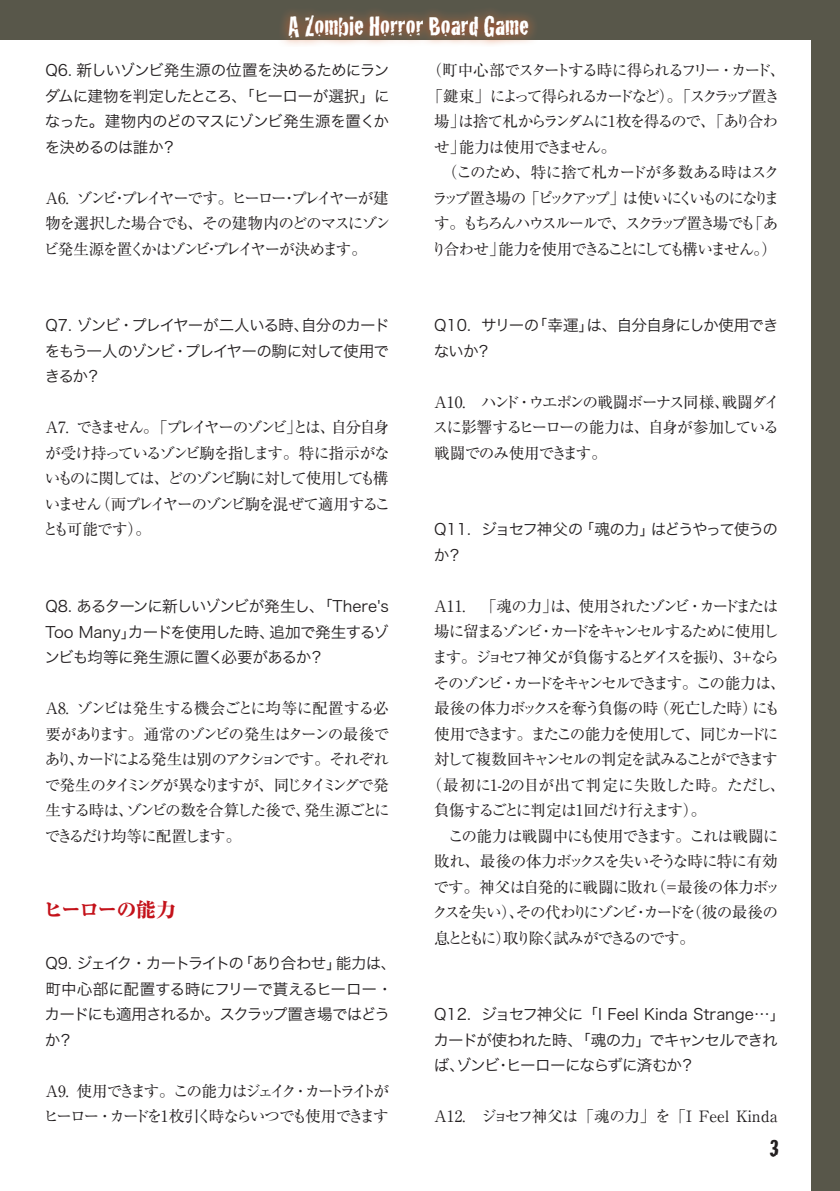
<style>
.page{position:relative;width:840px;height:1191px;background:#fff}
.page>*{position:absolute;margin:0;border:0;box-sizing:border-box;transform-origin:0 0}
.t1{font:28.4px "Cracked";color:#fff}
.t2{font:25.6px "Cracked";color:#231f20}
.t3{font:800 19.8px "Ryumin Pro";letter-spacing:-.055em;color:#c4121a}
.t4{font:15.6px/25.6px "Ryumin Pro";letter-spacing:-.105em;color:#231f20;text-align:justify}
.t5{font:15.6px/25.6px "Hira Kaku Pro N W3";letter-spacing:-.06em;color:#231f20;text-align:justify}
.t6{font:15.6px/25.6px "Ryumin Pro";letter-spacing:-.145em;color:#231f20}
.t7{font:15.6px "Ryumin Pro";color:#231f20}
.t8{font:15.6px "Ryumin Pro";letter-spacing:-.135em;color:#231f20}
.t9{font:15.6px "Ryumin Pro";letter-spacing:-.15em;color:#231f20}
.t10{font:15.6px "Ryumin Pro";letter-spacing:-.05em;color:#231f20}
.t11{font:15.6px "Ryumin Pro";letter-spacing:-.06em;color:#231f20}
.t12{font:15.6px "Ryumin Pro";letter-spacing:-.19em;color:#231f20}
.t13{font:15.6px "Ryumin Pro";letter-spacing:-.215em;color:#231f20}
.t14{font:15.6px/25.6px "Hira Kaku Pro N W3";letter-spacing:-.09em;color:#231f20}
.t15{font:15.6px "Ryumin Pro";letter-spacing:-.14em;color:#231f20}
.t16{font:15.6px "Ryumin Pro";letter-spacing:-.155em;color:#231f20}
.t17{font:15.6px "Ryumin Pro";letter-spacing:-.125em;color:#231f20}
.t18{font:15.6px "Ryumin Pro";letter-spacing:-.055em;color:#231f20}
.t19{font:15.6px "Ryumin Pro";letter-spacing:-.065em;color:#231f20}
.t20{font:15.6px "Ryumin Pro";letter-spacing:-.195em;color:#231f20}
</style>
<div class="page">
<div style="left:0;top:0;width:839px;height:40px;background:#58574a"></div>
<div style="left:811px;top:0;width:28px;height:1191px;background:#58574a"></div>
<img style="left:282px;top:11px;width:252px;height:34px">
<h1 class="t1" style="left:288px;top:4px;width:242px">A Zombie Horror Board Game</h1>
<p class="t5" style="left:45px;top:56px;width:346px">Q6. 新しいゾンビ発生源の位置を決めるためにランダムに建物を判定したところ、「ヒーローが選択」になった。建物内のどのマスにゾンビ発生源を置くかを決めるのは誰か？</p>
<p class="t4" style="left:43px;top:184px;width:348px">A6. ゾンビ・プレイヤーです。ヒーロー・プレイヤーが建物を選択した場合でも、その建物内のどのマスにゾンビ発生源を置くかはゾンビ・プレイヤーが決めます。</p>
<p class="t4" style="left:426px;top:56px;width:360px">（町中心部でスタートする時に得られるフリー・カード、</p>
<p class="t12" style="left:427px;top:83px;width:354px">「鍵束」によって得られるカードなど）。「スクラップ置き</p>
<p class="t4" style="left:434px;top:107px;width:345px">場」は捨て札からランダムに1枚を得るので、「あり合わ</p>
<p class="t11" style="left:434px;top:134px;width:183px">せ」能力は使用できません。</p>
<p class="t10" style="left:434px;top:160px;width:347px">　（このため、特に捨て札カードが多数ある時はスク</p>
<p class="t13" style="left:432px;top:185px;width:348px">ラップ置き場の「ピックアップ」は使いにくいものになりま</p>
<p class="t16" style="left:434px;top:211px;width:345px">す。もちろんハウスルールで、スクラップ置き場でも「あ</p>
<p class="t8" style="left:431px;top:237px;width:347px">り合わせ」能力を使用できることにしても構いません。）</p>
<p class="t5" style="left:45px;top:311px;width:346px">Q7. ゾンビ・プレイヤーが二人いる時、自分のカードをもう一人のゾンビ・プレイヤーの駒に対して使用できるか？</p>
<p class="t4" style="left:43px;top:414px;width:349px">A7. できません。「プレイヤーのゾンビ」とは、自分自身が受け持っているゾンビ駒を指します。特に指示がないものに関しては、どのゾンビ駒に対して使用しても構いません（両プレイヤーのゾンビ駒を混ぜて適用することも可能です）。</p>
<p class="t5" style="left:44px;top:592px;width:346px">Q8. あるターンに新しいゾンビが発生し、「There's Too Many」カードを使用した時、追加で発生するゾンビも均等に発生源に置く必要があるか？</p>
<p class="t4" style="left:45px;top:694px;width:346px">A8. ゾンビは発生する機会ごとに均等に配置する必要があります。通常のゾンビの発生はターンの最後であり、カードによる発生は別のアクションです。それぞれで発生のタイミングが異なりますが、同じタイミングで発生する時は、ゾンビの数を合算した後で、発生源ごとにできるだけ均等に配置します。</p>
<p class="t3" style="left:43px;top:894px;width:134px">ヒーローの能力</p>
<p class="t5" style="left:45px;top:949px;width:353px;text-align:left">Q9. ジェイク・カートライトの「あり合わせ」能力は、町中心部に配置する時にフリーで貰えるヒーロー・カードにも適用されるか。スクラップ置き場ではどうか？</p>
<p class="t6" style="left:43px;top:1077px;width:347px">A9. 使用できます。この能力はジェイク・カートライトがヒーロー・カードを1枚引く時ならいつでも使用できます</p>
<p class="t5" style="left:433px;top:311px;width:346px">Q10. サリーの「幸運」は、自分自身にしか使用できないか？</p>
<p class="t4" style="left:432px;top:388px;width:348px">A10. ハンド・ウエポンの戦闘ボーナス同様、戦闘ダイスに影響するヒーローの能力は、自身が参加している戦闘でのみ使用できます。</p>
<p class="t14" style="left:433px;top:515px;width:345px">Q11. ジョセフ神父の「魂の力」はどうやって使うのか？</p>
<p class="t17" style="left:434px;top:594px;width:345px">A11. 「魂の力」は、使用されたゾンビ・カードまたは</p>
<p class="t9" style="left:434px;top:619px;width:346px">場に留まるゾンビ・カードをキャンセルするために使用し</p>
<p class="t9" style="left:432px;top:645px;width:348px">ます。ジョセフ神父が負傷するとダイスを振り、3＋なら</p>
<p class="t8" style="left:433px;top:670px;width:353px">そのゾンビ・カードをキャンセルできます。この能力は、</p>
<p class="t4" style="left:434px;top:694px;width:347px">最後の体力ボックスを奪う負傷の時（死亡した時）にも</p>
<p class="t6" style="left:434px;top:720px;width:346px">使用できます。またこの能力を使用して、同じカードに</p>
<p class="t4" style="left:434px;top:745px;width:345px">対して複数回キャンセルの判定を試みることができます</p>
<p class="t7" style="left:426px;top:772px;width:360px">（最初に1-2の目が出て判定に失敗した時。ただし、</p>
<p class="t19" style="left:434px;top:798px;width:273px">負傷するごとに判定は1回だけ行えます）。</p>
<p class="t11" style="left:434px;top:823px;width:346px">　この能力は戦闘中にも使用できます。これは戦闘に</p>
<p class="t18" style="left:434px;top:849px;width:345px">敗れ、最後の体力ボックスを失いそうな時に特に有効</p>
<p class="t10" style="left:433px;top:874px;width:348px">です。神父は自発的に戦闘に敗れ（＝最後の体力ボッ</p>
<p class="t15" style="left:432px;top:900px;width:347px">クスを失い）、その代わりにゾンビ・カードを（彼の最後の</p>
<p class="t20" style="left:434px;top:925px;width:262px">息とともに）取り除く試みができるのです。</p>
<p class="t5" style="left:433px;top:1000px;width:353px;text-align:left">Q12. ジョセフ神父に「I Feel Kinda Strange…」カードが使われた時、「魂の力」でキャンセルできれば、ゾンビ・ヒーローにならずに済むか？</p>
<p class="t7" style="left:434px;top:1104px;width:345px">A12. ジョセフ神父は「魂の力」を「I Feel Kinda</p>
<h2 class="t2" style="left:769px;top:1127px;width:11px">3</h2>
</div>
